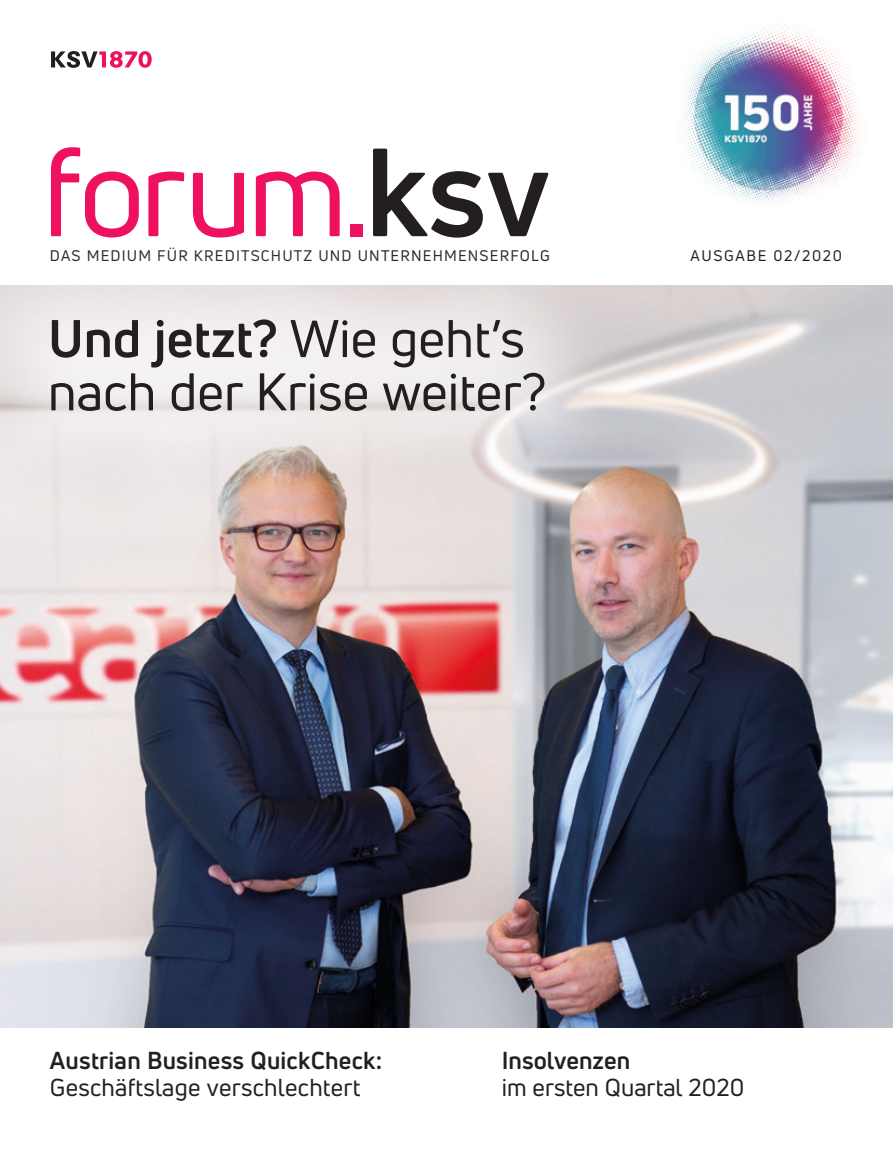
<style>
.page{position:relative;width:893px;height:1149px;background:#fff}
.page>*{position:absolute;margin:0;border:0;box-sizing:border-box;transform-origin:0 0}
.t1{font:122.4px "Uni Neue";color:#ed1160}
.t2{font:51.75px/53.2px "Uni Neue";color:#231f20}
.t3{font:24px "Uni Neue";color:#231f20}
.t4{font:700 24px "Uni Neue";letter-spacing:.01em;color:#231f20}
.t5{font:15px "Uni Neue";letter-spacing:.08em;color:#231f20}
.t6{font:15px "Uni Neue";letter-spacing:.11em;color:#231f20}
.s1{font-weight:700;color:#231f20}
.s2{font-weight:700}
</style>
<div class="page">
<img style="left:0;top:285px;width:893px;height:742px">
<div style="left:350px;top:224px;width:12px;height:12px;background:#ed1160"></div>
<svg style="left:51px;top:51px;width:101px;height:17px"></svg>
<div style="left:0;top:228px;width:634px;height:275px;background:#fff;opacity:.68"></div>
<img style="left:679px;top:23px;width:185px;height:181px">
<h1 class="t1" style="left:43px;top:116px;width:509px">forum<span class="s1">ksv</span></h1>
<p class="t5" style="left:50px;top:246px;width:100px">Das Medium</p>
<p class="t5" style="left:157px;top:246px;width:394px">für Kreditschutz und U nternehm enserfolg</p>
<p class="t6" style="left:690px;top:246px;width:153px">Ausgabe 02/2020</p>
<h2 class="t2" style="left:48px;top:311px;width:500px"><span class="s2">Und jetzt?</span> Wie geht’s nach der Krise weiter?</h2>
<p class="t4" style="left:50px;top:1045px;width:334px">Austrian Business QuickCheck:</p>
<p class="t3" style="left:50px;top:1072px;width:312px">Geschäftslage verschlechtert</p>
<p class="t4" style="left:502px;top:1045px;width:130px">Insolvenzen</p>
<p class="t3" style="left:502px;top:1072px;width:244px">im ersten Quartal 2020</p>
</div>
